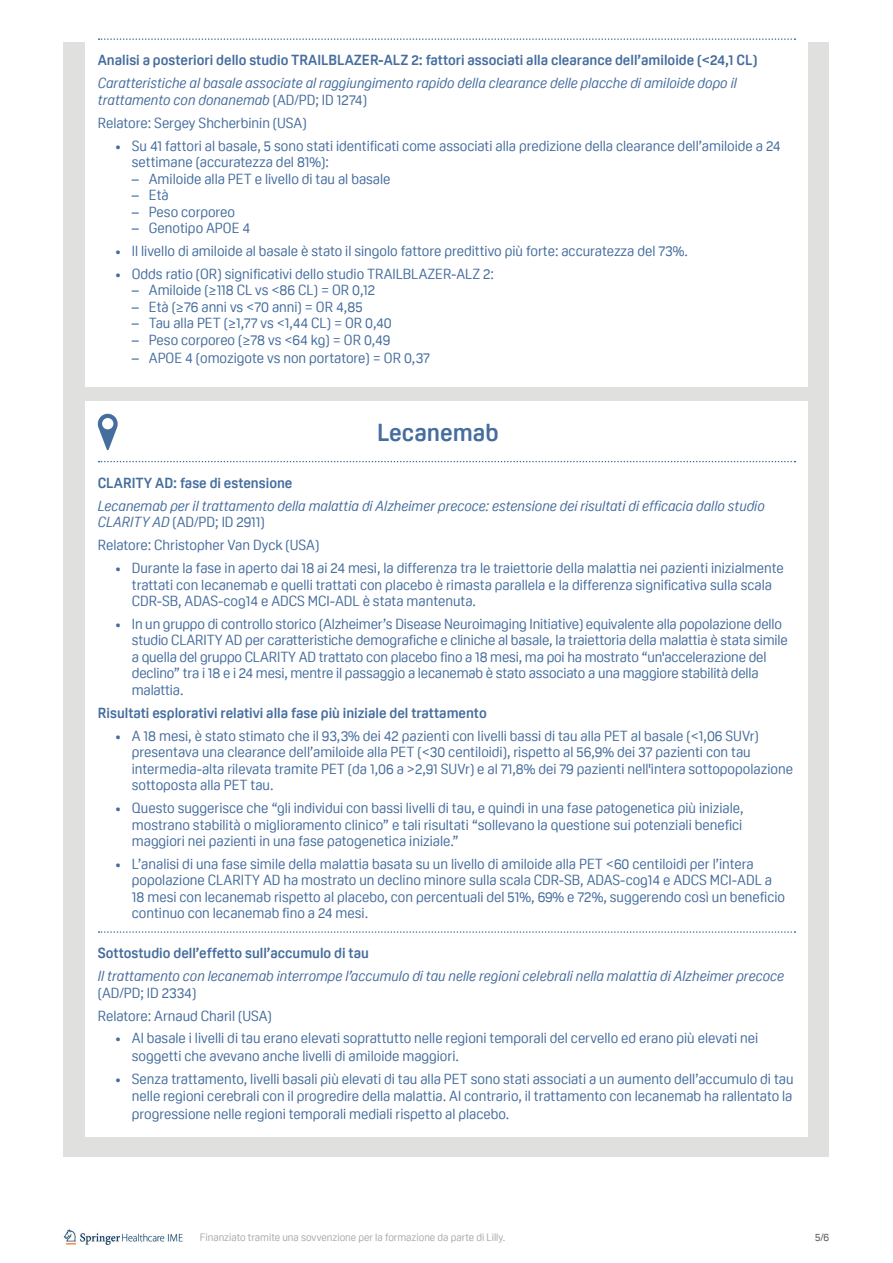
<style>
.page{position:relative;width:893px;height:1263px;background:#fff}
.page>*{position:absolute;margin:0;border:0;box-sizing:border-box;transform-origin:0 0}
.t1{font:700 24px "Oscine";color:#456d9e}
.t2{font:14.25px/16.5px "Oscine";color:#456d9e}
.t3{font:italic 14.25px/16.5px "Oscine";color:#456d9e}
.t4{font:700 14.25px "Oscine";color:#456d9e}
.t5{font:10.5px "Oscine";color:#a8a9ad}
.t6{font:10.5px "Oscine";color:#515455}
.s1{font-style:normal}
</style>
<div class="page">
<img style="left:64px;top:1229px;width:119px;height:17px">
<div style="left:64px;top:43px;width:765px;height:1114px;background:#e0e1df"></div>
<div style="left:85px;top:43px;width:723px;height:344px;background:#fff"></div>
<svg style="left:99px;top:38px;width:696px;height:2px"></svg>
<div style="left:85px;top:401px;width:723px;height:736px;background:#fff"></div>
<svg style="left:99px;top:461px;width:696px;height:1px"></svg>
<svg style="left:99px;top:931px;width:696px;height:2px"></svg>
<svg style="left:97px;top:414px;width:21px;height:36px"></svg>
<div style="left:102px;top:418px;width:11px;height:11px;background:#fff;border-radius:50%"></div>
<p class="t4" style="left:98px;top:52px;width:661px">Analisi a posteriori dello studio TRAILBLAZER-ALZ 2: fattori associati alla clearance dell’amiloide (&lt;24,1 CL)</p>
<p class="t3" style="left:98px;top:75px;width:641px">Caratteristiche al basale associate al raggiungimento rapido della clearance delle placche di amiloide dopo il trattamento con donanemab <span class="s1">(AD/PD; ID 1274)</span></p>
<p class="t2" style="left:98px;top:114px;width:210px">Relatore: Sergey Shcherbinin (USA)</p>
<p class="t2" style="left:132px;top:137px;width:650px;text-indent:-17px">• Su 41 fattori al basale, 5 sono stati identificati come associati alla predizione della clearance dell’amiloide a 24 settimane (accuratezza del 81%):</p>
<p class="t2" style="left:132px;top:170px;width:260px">– Amiloide alla PET e livello di tau al basale</p>
<p class="t2" style="left:132px;top:187px;width:38px">– Età</p>
<p class="t2" style="left:132px;top:203px;width:105px">– Peso corporeo</p>
<p class="t2" style="left:132px;top:220px;width:120px">– Genotipo APOE 4</p>
<p class="t2" style="left:115px;top:243px;width:575px">• Il livello di amiloide al basale è stato il singolo fattore predittivo più forte: accuratezza del 73%.</p>
<p class="t2" style="left:115px;top:266px;width:381px">• Odds ratio (OR) significativi dello studio TRAILBLAZER-ALZ 2:</p>
<p class="t2" style="left:132px;top:282px;width:245px">– Amiloide (≥118 CL vs &lt;86 CL) = OR 0,12</p>
<p class="t2" style="left:132px;top:299px;width:232px">– Età (≥76 anni vs &lt;70 anni) = OR 4,85</p>
<p class="t2" style="left:132px;top:315px;width:261px">– Tau alla PET (≥1,77 vs &lt;1,44 CL) = OR 0,40</p>
<p class="t2" style="left:132px;top:332px;width:260px">– Peso corporeo (≥78 vs &lt;64 kg) = OR 0,49</p>
<p class="t2" style="left:132px;top:350px;width:300px">– APOE 4 (omozigote vs non portatore) = OR 0,37</p>
<h1 class="t1" style="left:377px;top:419px;width:123px">Lecanemab</h1>
<p class="t4" style="left:98px;top:475px;width:196px">CLARITY AD: fase di estensione</p>
<p class="t3" style="left:98px;top:497px;width:669px">Lecanemab per il trattamento della malattia di Alzheimer precoce: estensione dei risultati di efficacia dallo studio<br>CLARITY AD <span class="s1">(AD/PD; ID 2911)</span></p>
<p class="t2" style="left:98px;top:537px;width:223px">Relatore: Christopher Van Dyck (USA)</p>
<p class="t2" style="left:132px;top:560px;width:653px;text-indent:-17px">• Durante la fase in aperto dai 18 ai 24 mesi, la differenza tra le traiettorie della malattia nei pazienti inizialmente trattati con lecanemab e quelli trattati con placebo è rimasta parallela e la differenza significativa sulla scala<br>CDR-SB, ADAS-cog14 e ADCS MCI-ADL è stata mantenuta.</p>
<p class="t2" style="left:132px;top:616px;width:657px;text-indent:-17px">• In un gruppo di controllo storico (Alzheimer’s Disease Neuroimaging Initiative) equivalente alla popolazione dello studio CLARITY AD per caratteristiche demografiche e cliniche al basale, la traiettoria della malattia è stata simile a quella del gruppo CLARITY AD trattato con placebo fino a 18 mesi, ma poi ha mostrato “un'accelerazione del declino” tra i 18 e i 24 mesi, mentre il passaggio a lecanemab è stato associato a una maggiore stabilità della malattia.</p>
<p class="t4" style="left:98px;top:705px;width:390px">Risultati esplorativi relativi alla fase più iniziale del trattamento</p>
<p class="t2" style="left:132px;top:727px;width:663px;text-indent:-17px">• A 18 mesi, è stato stimato che il 93,3% dei 42 pazienti con livelli bassi di tau alla PET al basale (&lt;1,06 SUVr) presentava una clearance dell’amiloide alla PET (&lt;30 centiloidi), rispetto al 56,9% dei 37 pazienti con tau intermedia-alta rilevata tramite PET (da 1,06 a &gt;2,91 SUVr) e al 71,8% dei 79 pazienti nell'intera sottopopolazione sottoposta alla PET tau.</p>
<p class="t2" style="left:132px;top:800px;width:613px;text-align:justify;text-indent:-17px">• Questo suggerisce che “gli individui con bassi livelli di tau, e quindi in una fase patogenetica più iniziale, mostrano stabilità o miglioramento clinico” e tali risultati “sollevano la questione sui potenziali benefici maggiori nei pazienti in una fase patogenetica iniziale.”</p>
<p class="t2" style="left:132px;top:856px;width:655px;text-indent:-17px">• L’analisi di una fase simile della malattia basata su un livello di amiloide alla PET &lt;60 centiloidi per l’intera popolazione CLARITY AD ha mostrato un declino minore sulla scala CDR-SB, ADAS-cog14 e ADCS MCI-ADL a 18 mesi con lecanemab rispetto al placebo, con percentuali del 51%, 69% e 72%, suggerendo così un beneficio continuo con lecanemab fino a 24 mesi.</p>
<p class="t4" style="left:98px;top:945px;width:273px">Sottostudio dell’effetto sull’accumulo di tau</p>
<p class="t3" style="left:98px;top:968px;width:688px">Il trattamento con lecanemab interrompe l’accumulo di tau nelle regioni celebrali nella malattia di Alzheimer precoce</p>
<p class="t2" style="left:98px;top:981px;width:175px;line-height:22.8px">(AD/PD; ID 2334)<br>Relatore: Arnaud Charil (USA)</p>
<p class="t2" style="left:132px;top:1029px;width:628px;line-height:18px;text-indent:-17px">• Al basale i livelli di tau erano elevati soprattutto nelle regioni temporali del cervello ed erano più elevati nei soggetti che avevano anche livelli di amiloide maggiori.</p>
<p class="t2" style="left:115px;top:1071px;width:680px;text-align:right">• Senza trattamento, livelli basali più elevati di tau alla PET sono stati associati a un aumento dell’accumulo di tau nelle regioni cerebrali con il progredire della malattia. Al contrario, il trattamento con lecanemab ha rallentato la</p>
<p class="t2" style="left:132px;top:1105px;width:379px">progressione nelle regioni temporali mediali rispetto al placebo.</p>
<p class="t5" style="left:200px;top:1231px;width:307px">Finanziato tramite una sovvenzione per la formazione da parte di Lilly.</p>
<p class="t6" style="left:815px;top:1231px;width:16px">5/6</p>
</div>
